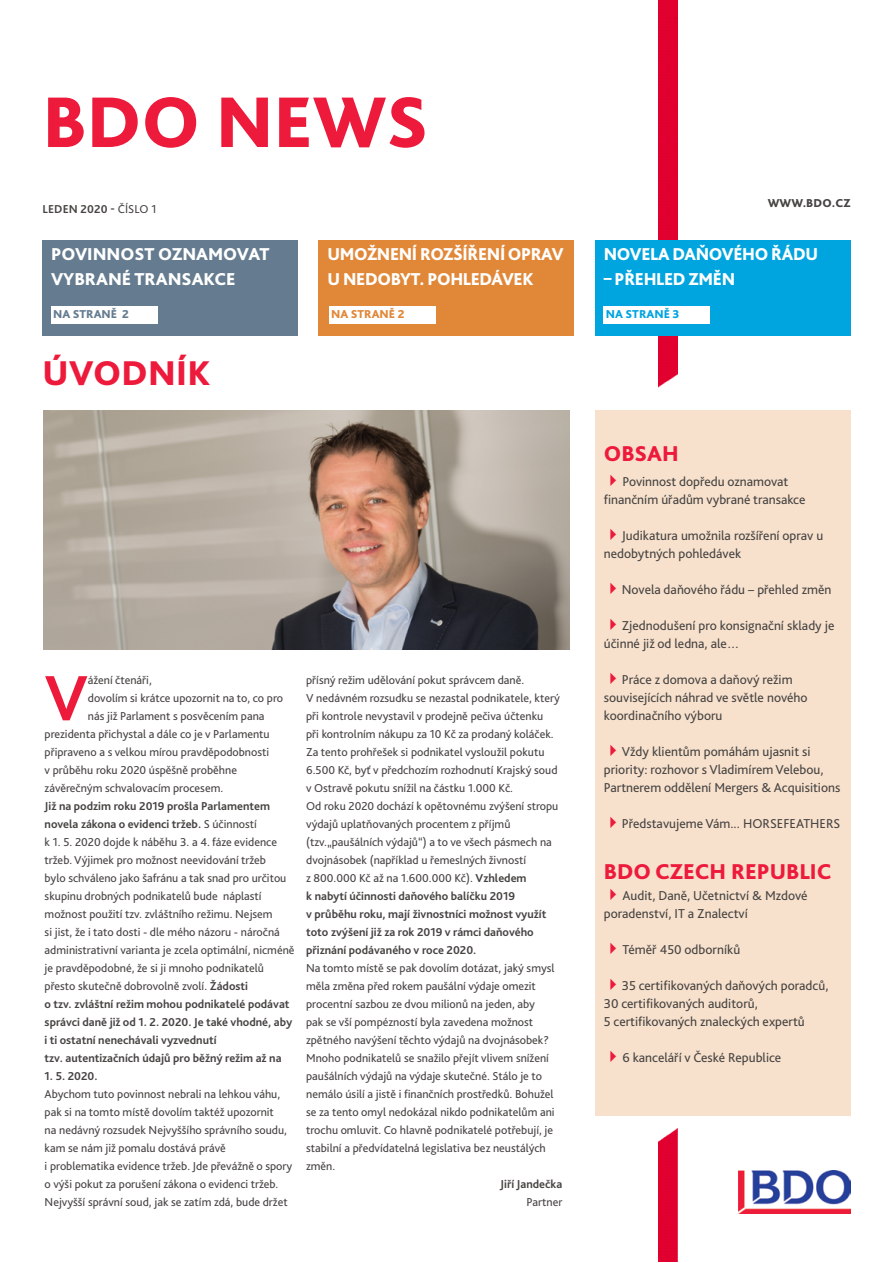
<style>
.page{position:relative;width:893px;height:1263px;background:#fff}
.page>*{position:absolute;margin:0;border:0;box-sizing:border-box;transform-origin:0 0}
.t1{font:800 75px "Bliss Pro";color:#ed1a3b}
.t2{font:700 66.6px "Bliss Pro";color:#ed1a3b}
.t3{font:800 36px "Bliss Pro";letter-spacing:.01em;color:#ed1a3b}
.t4{font:800 22.5px "Bliss Pro";color:#ed1a3b}
.t5{font:800 18px/25.5px "Bliss Pro";letter-spacing:-.02em;color:#fff}
.t6{font:800 18px/25.5px "Bliss Pro";color:#fff}
.t7{font:13.5px/18px "Bliss Pro";color:#464341}
.t8{font:12px/18px "Bliss Pro";color:#464341}
.t9{font:700 12px "Bliss Pro";color:#464341}
.t10{font:800 12px "Bliss Pro";color:#464341}
.t11{font:800 12px "Bliss Pro";color:#657c90}
.t12{font:800 12px "Bliss Pro";color:#00a4df}
.t13{font:800 12px "Bliss Pro";color:#e18738}
.s1{font-weight:400}
.s2{font-weight:700}
.s3{color:#ed1a3b}
</style>
<div class="page">
<img style="left:658px;top:1129px;width:19px;height:133px">
<div style="left:658px;top:0;width:19px;height:388px;background:#e10030"></div>
<div style="left:43px;top:240px;width:255px;height:96px;background:#657c90"></div>
<div style="left:51px;top:306px;width:106px;height:17px;background:#fff"></div>
<div style="left:319px;top:240px;width:255px;height:96px;background:#e18738"></div>
<div style="left:595px;top:240px;width:255px;height:96px;background:#00a4df"></div>
<div style="left:604px;top:306px;width:106px;height:17px;background:#fff"></div>
<div style="left:595px;top:410px;width:255px;height:706px;background:#f7e1cd"></div>
<div style="left:329px;top:306px;width:106px;height:17px;background:#fff"></div>
<img style="left:739px;top:1170px;width:111px;height:43px">
<img style="left:44px;top:410px;width:526px;height:239px">
<h1 class="t1" style="left:43px;top:76px;width:387px">BDO NEWS</h1>
<p class="t9" style="left:43px;top:202px;width:115px">leden 2020 - <span class="s1">číslo 1</span></p>
<h3 class="t6" style="left:51px;top:241px;width:220px">POVINNOST OZNAMOVAT<br>VYBRANÉ TRANSAKCE</h3>
<p class="t11" style="left:53px;top:306px;width:77px">NA STRANĚ 2</p>
<h3 class="t3" style="left:43px;top:350px;width:170px">ÚVOD NÍK</h3>
<h3 class="t5" style="left:327px;top:241px;width:238px">UMOŽNENÍ ROZŠÍŘENÍ OPRAV<br>U NEDOB</h3>
<h3 class="t5" style="left:400px;top:266px;width:135px">YT. PO HLEDÁVEK</h3>
<p class="t13" style="left:331px;top:306px;width:75px">NA STRANĚ 2</p>
<h2 class="t2" style="left:45px;top:657px;width:45px">V</h2>
<p class="t8" style="left:88px;top:671px;width:65px">ážení čtenáři,</p>
<p class="t8" style="left:88px;top:689px;width:197px">dovolím si krátce upozornit na to, co pro</p>
<p class="t8" style="left:88px;top:707px;width:178px">nás již Parlament s posvěcením pana</p>
<p class="t8" style="left:45px;top:725px;width:227px">prezidenta přichystal a dále co je v Parlamentu</p>
<p class="t8" style="left:45px;top:743px;width:226px">připraveno a s velkou mírou pravděpodobnosti</p>
<p class="t8" style="left:45px;top:761px;width:194px">v průběhu roku 2020 úspěšně proběhne</p>
<p class="t8" style="left:45px;top:779px;width:180px">závěrečným schvalovacím procesem.</p>
<p class="t8" style="left:45px;top:797px;width:251px"><span class="s2">Již na podzim roku 2019 prošla Parlamentem novela zákona o evidenci tržeb.</span> S účinností<br>k 1. 5. 2020 dojde k náběhu 3. a 4. fáze evidence tržeb. Výjimek pro možnost neevidování tržeb<br>bylo schváleno jako šafránu a tak snad pro určitou skupinu drobných podnikatelů bude náplastí možnost použití tzv. zvláštního režimu. Nejsem<br>si jist, že i tato dosti - dle mého názoru - náročná administrativní varianta je zcela optimální, nicméně je pravděpodobné, že si ji mnoho podnikatelů přesto skutečně dobrovolně zvolí. <span class="s2">Žádosti<br>o tzv. zvláštní režim mohou podnikatelé podávat správci daně již od 1. 2. 2020. Je také vhodné, aby i ti ostatní nenechávali vyzvednutí<br>tzv. autentizačních údajů pro běžný režim až na</span></p>
<p class="t9" style="left:45px;top:1069px;width:54px">1. 5. 2020.</p>
<p class="t8" style="left:45px;top:1085px;width:249px">Abychom tuto povinnost nebrali na lehkou váhu, pak si na tomto místě dovolím taktéž upozornit<br>na nedávný rozsudek Nejvyššího správního soudu, kam se nám již pomalu dostává právě<br>i problematika evidence tržeb. Jde převážně o spory o výši pokut za porušení zákona o evidenci tržeb.<br>Nejvyšší správní soud, jak se zatím zdá, bude držet</p>
<p class="t8" style="left:306px;top:671px;width:255px">přísný režim udělování pokut správcem daně.<br>V nedávném rozsudku se nezastal podnikatele, který při kontrole nevystavil v prodejně pečiva účtenku<br>při kontrolním nákupu za 10 Kč za prodaný koláček.<br>Za tento prohřešek si podnikatel vysloužil pokutu 6.500 Kč, byť v předchozím rozhodnutí Krajský soud v Ostravě pokutu snížil na částku 1.000 Kč.<br>Od roku 2020 dochází k opětovnému zvýšení stropu výdajů uplatňovaných procentem z příjmů (tzv.„paušálních výdajů“) a to ve všech pásmech na dvojnásobek (například u řemeslných živností<br>z 800.000 Kč až na 1.600.000 Kč). <span class="s2">Vzhledem<br>k nabytí účinnosti daňového balíčku 2019<br>v průběhu roku, mají živnostníci možnost využít toto zvýšení již za rok 2019 v rámci daňového přiznání podávaného v roce 2020.</span></p>
<p class="t8" style="left:306px;top:959px;width:250px">Na tomto místě se pak dovolím dotázat, jaký smysl měla změna před rokem paušální výdaje omezit procentní sazbou ze dvou milionů na jeden, aby pak se vší pompézností byla zavedena možnost zpětného navýšení těchto výdajů na dvojnásobek?<br>Mnoho podnikatelů se snažilo přejít vlivem snížení paušálních výdajů na výdaje skutečné. Stálo je to nemálo úsilí a jistě i finančních prostředků. Bohužel se za tento omyl nedokázal nikdo podnikatelům ani trochu omluvit. Co hlavně podnikatelé potřebují, je stabilní a předvídatelná legislativa bez neustálých změn.</p>
<p class="t9" style="left:500px;top:1177px;width:64px">Jiří Jandečka</p>
<p class="t8" style="left:526px;top:1193px;width:37px">Partner</p>
<p class="t10" style="left:768px;top:196px;width:48px">WWW.BDO</p>
<p class="t10" style="left:832px;top:196px;width:20px">.CZ</p>
<h3 class="t5" style="left:604px;top:241px;width:216px">NOVELA DAŇOVÉHO ŘÁD U</h3>
<h3 class="t5" style="left:604px;top:266px;width:133px">– PŘEHLED ZMĚN</h3>
<p class="t12" style="left:606px;top:307px;width:75px">NA STRANĚ 3</p>
<h3 class="t4" style="left:604px;top:439px;width:76px">OBSAH</h3>
<p class="t7" style="left:604px;top:472px;width:203px"><span class="s3">✔</span>Povinnost dopředu oznamovat finančním úřadům vybrané transakce</p>
<p class="t7" style="left:604px;top:526px;width:221px"><span class="s3">✔</span>Judikatura umožnila rozšíření oprav u nedobytných pohledávek</p>
<p class="t7" style="left:604px;top:580px;width:229px"><span class="s3">✔</span>Novela daňového řádu – přehled změn</p>
<p class="t7" style="left:604px;top:616px;width:232px"><span class="s3">✔</span>Zjednodušení pro konsignační sklady je účinné již od ledna, ale…</p>
<p class="t7" style="left:604px;top:670px;width:205px"><span class="s3">✔</span>Práce z domova a daňový režim souvisejících náhrad ve světle nového koordinačního výboru</p>
<p class="t7" style="left:604px;top:742px;width:238px"><span class="s3">✔</span>Vždy klientům pomáhám ujasnit si priority: rozhovor s Vladimírem Velebou,<br>Partnerem oddělení Mergers &amp; Acquisitions</p>
<p class="t7" style="left:604px;top:814px;width:237px"><span class="s3">✔</span>Představujeme Vám... HORSEFEATHERS</p>
<h3 class="t4" style="left:604px;top:858px;width:16px">BDO</h3>
<h3 class="t4" style="left:655px;top:858px;width:178px">CZECH REPUBLIC</h3>
<p class="t7" style="left:604px;top:886px;width:205px"><span class="s3">✔</span>Audit, Daně, Učetnictví &amp; Mzdové poradenství, IT a Znalectví</p>
<p class="t7" style="left:604px;top:940px;width:138px"><span class="s3">✔</span>Téměř 450 odborníků</p>
<p class="t7" style="left:604px;top:976px;width:226px"><span class="s3">✔</span>35 certifikovaných daňových poradců,<br>30 certifikovaných auditorů,<br>5 certifikovaných znaleckých expertů</p>
<p class="t7" style="left:604px;top:1048px;width:179px"><span class="s3">✔</span>6 kanceláří v České Republice</p>
</div>
